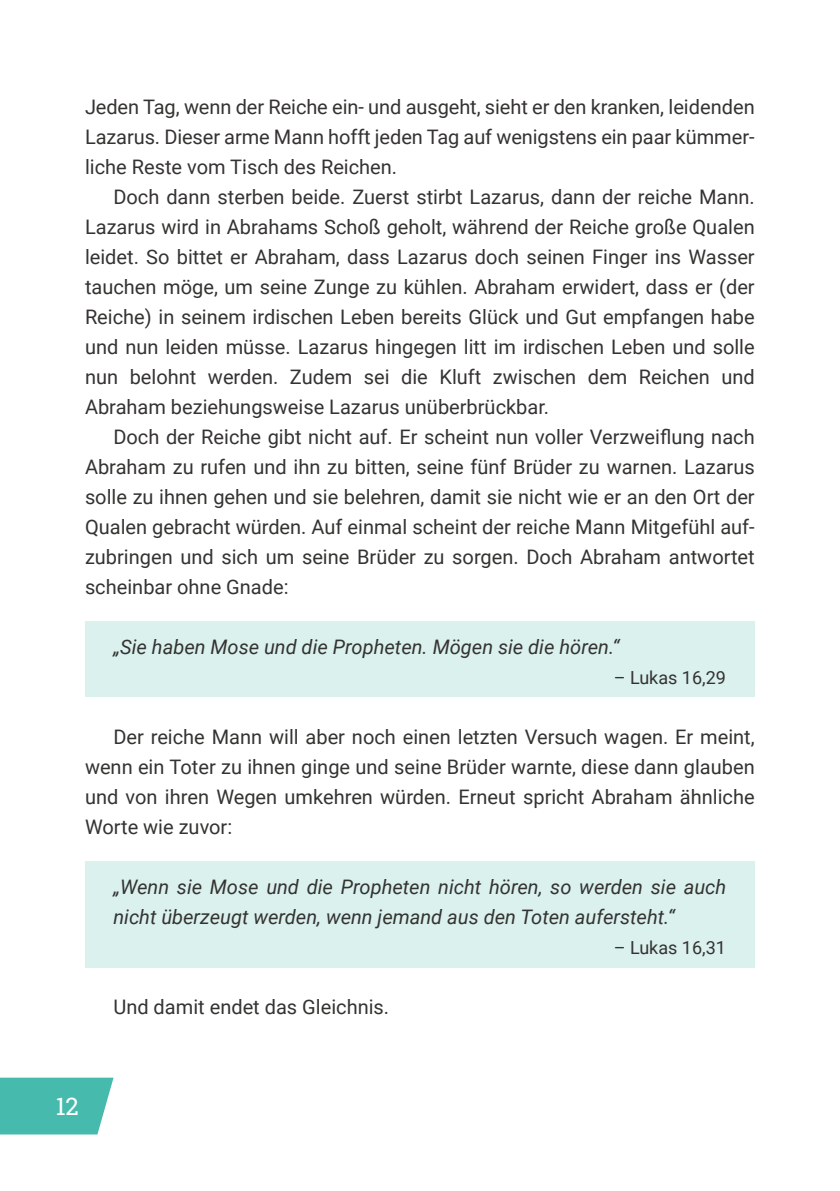
<style>
.page{position:relative;width:840px;height:1191px;background:#fff}
.page>*{position:absolute;margin:0;border:0;box-sizing:border-box;transform-origin:0 0}
.t1{font:24px "Roboto Slab";color:#fff}
.t2{font:20px/30px "Roboto";color:#343331;text-align:justify}
.t3{font:italic 20px/30px "Roboto";color:#343331}
.t4{font:18px "Roboto";color:#343331}
</style>
<div class="page">
<svg style="left:0;top:1077px;width:113px;height:57px;background:#54bfb3"></svg>
<div style="left:85px;top:861px;width:669px;height:107px;background:#daf1ee"></div>
<div style="left:85px;top:621px;width:669px;height:75px;background:#daf1ee"></div>
<p class="t2" style="left:85px;top:94px;width:670px">Jeden Tag, wenn der Reiche ein- und ausgeht, sieht er den kranken, leidenden Lazarus. Dieser arme Mann hofft jeden Tag auf wenigstens ein paar kümmer‐ liche Reste vom Tisch des Reichen.</p>
<p class="t2" style="left:85px;top:184px;width:670px;text-indent:28px">Doch dann sterben beide. Zuerst stirbt Lazarus, dann der reiche Mann.<br>Lazarus wird in Abrahams Schoß geholt, während der Reiche große Qualen leidet. So bittet er Abraham, dass Lazarus doch seinen Finger ins Wasser tauchen möge, um seine Zunge zu kühlen. Abraham erwidert, dass er (der Reiche) in seinem irdischen Leben bereits Glück und Gut empfangen habe und nun leiden müsse. Lazarus hingegen litt im irdischen Leben und solle nun belohnt werden. Zudem sei die Kluft zwischen dem Reichen und Abraham beziehungsweise Lazarus unüberbrückbar.</p>
<p class="t2" style="left:85px;top:424px;width:671px;text-indent:28px">Doch der Reiche gibt nicht auf. Er scheint nun voller Verzweiflung nach Abraham zu rufen und ihn zu bitten, seine fünf Brüder zu warnen. Lazarus solle zu ihnen gehen und sie belehren, damit sie nicht wie er an den Ort der Qualen gebracht würden. Auf einmal scheint der reiche Mann Mitgefühl auf‐ zubringen und sich um seine Brüder zu sorgen. Doch Abraham antwortet scheinbar ohne Gnade:</p>
<p class="t3" style="left:113px;top:634px;width:507px">„Sie haben Mose und die Propheten. Mögen sie die hören.“</p>
<p class="t4" style="left:613px;top:670px;width:114px">– Lukas 16,29</p>
<p class="t2" style="left:85px;top:724px;width:670px;text-indent:28px">Der reiche Mann will aber noch einen letzten Versuch wagen. Er meint, wenn ein Toter zu ihnen ginge und seine Brüder warnte, diese dann glauben und von ihren Wegen umkehren würden. Erneut spricht Abraham ähnliche Worte wie zuvor:</p>
<p class="t3" style="left:113px;top:874px;width:614px">„Wenn sie Mose und die Propheten nicht hören, so werden sie auch nicht überzeugt werden, wenn jemand aus den Toten aufersteht.“</p>
<p class="t1" style="left:56px;top:1089px;width:24px">12</p>
<p class="t2" style="left:113px;top:994px;width:277px">Und damit endet das Gleichnis.</p>
<p class="t4" style="left:613px;top:941px;width:114px">– Lukas 16,31</p>
</div>
